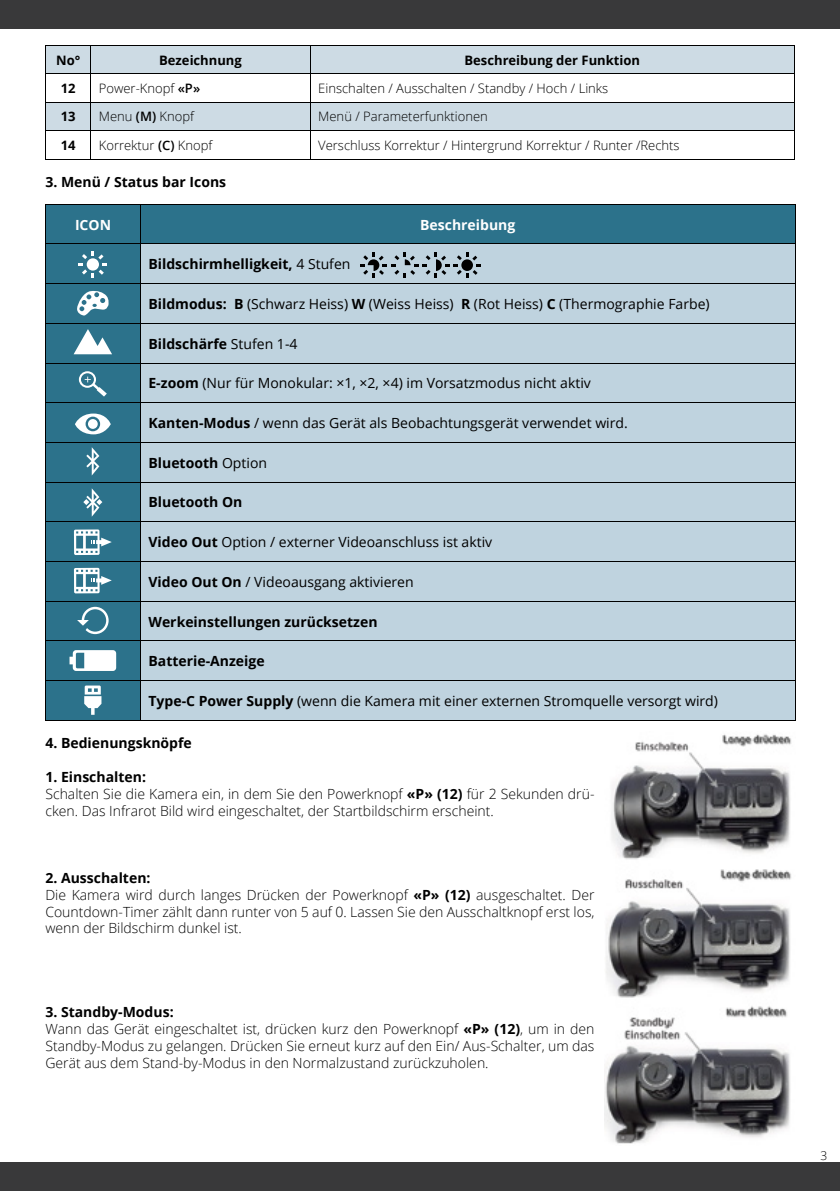
<style>
.page{position:relative;width:840px;height:1191px;background:#fff}
.page>*{position:absolute;margin:0;border:0;box-sizing:border-box;transform-origin:0 0}
.t1{font:300 14px/16.8px "Open Sans";color:#000}
.t2{font:14px "Open Sans";color:#000}
.t3{font:700 14px "Open Sans";color:#000}
.t4{font:700 14px "Open Sans";color:#fff}
.t5{font:300 13px "Open Sans";color:#000}
.t6{font:700 13px "Open Sans";color:#000}
.t7{font:300 12px "Open Sans";color:#000}
.s1{font-weight:600}
.s2{font-weight:400}
.s3{font-weight:700}
</style>
<div class="page">
<div style="left:0;top:0;width:839px;height:28px;background:#39393a"></div>
<div style="left:0;top:1162px;width:839px;height:29px;background:#39393a"></div>
<div style="left:46px;top:205px;width:748px;height:515px;background:#2c728b"></div>
<div style="left:141px;top:245px;width:653px;height:475px;background:#bfd3df"></div>
<hr style="left:45px;top:204px;width:95px;height:1px;background:#000">
<hr style="left:45px;top:204px;width:1px;height:40px;background:#000">
<hr style="left:140px;top:204px;width:654px;height:1px;background:#000">
<hr style="left:140px;top:204px;width:1px;height:40px;background:#000">
<hr style="left:794px;top:204px;width:1px;height:40px;background:#000">
<hr style="left:45px;top:244px;width:95px;height:1px;background:#000">
<hr style="left:45px;top:244px;width:1px;height:39px;background:#000">
<hr style="left:140px;top:244px;width:654px;height:1px;background:#000">
<hr style="left:140px;top:244px;width:1px;height:39px;background:#000">
<hr style="left:794px;top:244px;width:1px;height:39px;background:#000">
<hr style="left:45px;top:283px;width:95px;height:1px;background:#000">
<hr style="left:45px;top:284px;width:1px;height:39px;background:#000">
<hr style="left:140px;top:283px;width:654px;height:1px;background:#000">
<hr style="left:140px;top:284px;width:1px;height:39px;background:#000">
<hr style="left:794px;top:284px;width:1px;height:39px;background:#000">
<hr style="left:45px;top:323px;width:95px;height:1px;background:#000">
<hr style="left:45px;top:324px;width:1px;height:39px;background:#000">
<hr style="left:140px;top:323px;width:654px;height:1px;background:#000">
<hr style="left:140px;top:324px;width:1px;height:39px;background:#000">
<hr style="left:794px;top:324px;width:1px;height:39px;background:#000">
<hr style="left:45px;top:363px;width:95px;height:1px;background:#000">
<hr style="left:45px;top:363px;width:1px;height:39px;background:#000">
<hr style="left:140px;top:363px;width:654px;height:1px;background:#000">
<hr style="left:140px;top:363px;width:1px;height:39px;background:#000">
<hr style="left:794px;top:363px;width:1px;height:39px;background:#000">
<hr style="left:45px;top:402px;width:95px;height:1px;background:#000">
<hr style="left:45px;top:403px;width:1px;height:39px;background:#000">
<hr style="left:140px;top:402px;width:654px;height:1px;background:#000">
<hr style="left:140px;top:403px;width:1px;height:39px;background:#000">
<hr style="left:794px;top:403px;width:1px;height:39px;background:#000">
<hr style="left:45px;top:442px;width:95px;height:1px;background:#000">
<hr style="left:45px;top:443px;width:1px;height:39px;background:#000">
<hr style="left:140px;top:442px;width:654px;height:1px;background:#000">
<hr style="left:140px;top:443px;width:1px;height:39px;background:#000">
<hr style="left:794px;top:443px;width:1px;height:39px;background:#000">
<hr style="left:45px;top:482px;width:95px;height:1px;background:#000">
<hr style="left:45px;top:482px;width:1px;height:39px;background:#000">
<hr style="left:140px;top:482px;width:654px;height:1px;background:#000">
<hr style="left:140px;top:482px;width:1px;height:39px;background:#000">
<hr style="left:794px;top:482px;width:1px;height:39px;background:#000">
<hr style="left:45px;top:521px;width:95px;height:1px;background:#000">
<hr style="left:45px;top:522px;width:1px;height:39px;background:#000">
<hr style="left:140px;top:521px;width:654px;height:1px;background:#000">
<hr style="left:140px;top:522px;width:1px;height:39px;background:#000">
<hr style="left:794px;top:522px;width:1px;height:39px;background:#000">
<hr style="left:45px;top:561px;width:95px;height:1px;background:#000">
<hr style="left:45px;top:562px;width:1px;height:39px;background:#000">
<hr style="left:140px;top:561px;width:654px;height:1px;background:#000">
<hr style="left:140px;top:562px;width:1px;height:39px;background:#000">
<hr style="left:794px;top:562px;width:1px;height:39px;background:#000">
<hr style="left:45px;top:601px;width:95px;height:1px;background:#000">
<hr style="left:45px;top:601px;width:1px;height:40px;background:#000">
<hr style="left:140px;top:601px;width:654px;height:1px;background:#000">
<hr style="left:140px;top:601px;width:1px;height:40px;background:#000">
<hr style="left:794px;top:601px;width:1px;height:40px;background:#000">
<hr style="left:45px;top:641px;width:95px;height:1px;background:#000">
<hr style="left:45px;top:641px;width:1px;height:39px;background:#000">
<hr style="left:140px;top:641px;width:654px;height:1px;background:#000">
<hr style="left:140px;top:641px;width:1px;height:39px;background:#000">
<hr style="left:794px;top:641px;width:1px;height:39px;background:#000">
<hr style="left:45px;top:680px;width:95px;height:1px;background:#000">
<hr style="left:45px;top:681px;width:1px;height:39px;background:#000">
<hr style="left:140px;top:680px;width:654px;height:1px;background:#000">
<hr style="left:140px;top:681px;width:1px;height:39px;background:#000">
<hr style="left:794px;top:681px;width:1px;height:39px;background:#000">
<hr style="left:45px;top:720px;width:95px;height:1px;background:#000">
<hr style="left:140px;top:720px;width:654px;height:1px;background:#000">
<svg style="left:46px;top:46px;width:747px;height:84px;fill:#cddbe4"></svg>
<hr style="left:45px;top:45px;width:46px;height:1px;background:#000">
<hr style="left:91px;top:45px;width:219px;height:1px;background:#000">
<hr style="left:310px;top:45px;width:484px;height:1px;background:#000">
<hr style="left:45px;top:74px;width:46px;height:1px;background:#000">
<hr style="left:91px;top:74px;width:219px;height:1px;background:#000">
<hr style="left:310px;top:74px;width:484px;height:1px;background:#000">
<hr style="left:45px;top:102px;width:46px;height:1px;background:#000">
<hr style="left:91px;top:102px;width:219px;height:1px;background:#000">
<hr style="left:310px;top:102px;width:484px;height:1px;background:#000">
<hr style="left:45px;top:130px;width:46px;height:1px;background:#000">
<svg style="left:45px;top:46px;width:1px;height:113px"></svg>
<hr style="left:91px;top:130px;width:219px;height:1px;background:#000">
<svg style="left:90px;top:46px;width:1px;height:113px"></svg>
<hr style="left:310px;top:130px;width:484px;height:1px;background:#000">
<svg style="left:310px;top:46px;width:1px;height:113px"></svg>
<svg style="left:793px;top:46px;width:1px;height:84px"></svg>
<hr style="left:45px;top:159px;width:46px;height:1px;background:#000">
<hr style="left:91px;top:159px;width:219px;height:1px;background:#000">
<hr style="left:310px;top:159px;width:484px;height:1px;background:#000">
<svg style="left:79px;top:251px;width:28px;height:26px"></svg>
<svg style="left:77px;top:290px;width:32px;height:25px"></svg>
<svg style="left:79px;top:371px;width:28px;height:25px"></svg>
<svg style="left:75px;top:413px;width:36px;height:21px"></svg>
<div style="left:88px;top:419px;width:10px;height:10px;background:#fff;border-radius:50%"></div>
<svg style="left:74px;top:568px;width:38px;height:25px"></svg>
<svg style="left:77px;top:607px;width:32px;height:27px"></svg>
<svg style="left:69px;top:650px;width:47px;height:21px"></svg>
<svg style="left:84px;top:685px;width:17px;height:30px"></svg>
<svg style="left:360px;top:253px;width:120px;height:24px"></svg>
<svg style="left:74px;top:529px;width:38px;height:26px"></svg>
<svg style="left:86px;top:447px;width:13px;height:28px"></svg>
<svg style="left:83px;top:488px;width:19px;height:28px"></svg>
<svg style="left:74px;top:329px;width:38px;height:25px"></svg>
<img style="left:604px;top:734px;width:188px;height:410px">
<p class="t6" style="left:56px;top:51px;width:26px">No°</p>
<p class="t6" style="left:159px;top:51px;width:84px">Bezeichnung</p>
<p class="t6" style="left:464px;top:51px;width:177px">Beschreibung der Funktion</p>
<p class="t6" style="left:61px;top:79px;width:16px">12</p>
<p class="t5" style="left:99px;top:79px;width:103px">Power-Knopf <span class="s1">«P»</span></p>
<p class="t5" style="left:318px;top:79px;width:291px">Einschalten / Ausschalten / Standby / Hoch / Links</p>
<p class="t6" style="left:61px;top:108px;width:16px">13</p>
<p class="t5" style="left:99px;top:108px;width:97px">Menu <span class="s1">(M)</span> Knopf</p>
<p class="t5" style="left:318px;top:108px;width:171px">Menü / Parameterfunktionen</p>
<p class="t6" style="left:61px;top:136px;width:16px">14</p>
<p class="t5" style="left:99px;top:136px;width:115px">Korrektur <span class="s1">(C)</span> Knopf</p>
<p class="t5" style="left:318px;top:136px;width:363px">Verschluss Korrektur / Hintergrund Korrektur / Runter /Rechts</p>
<p class="t3" style="left:45px;top:172px;width:182px">3. Menü / Status bar Icons</p>
<p class="t4" style="left:75px;top:214px;width:38px">ICON</p>
<p class="t4" style="left:420px;top:214px;width:97px">Beschreibung</p>
<p class="t3" style="left:148px;top:254px;width:203px">Bildschirmhelligkeit, <span class="s2">4 Stufen</span></p>
<p class="t2" style="left:148px;top:294px;width:562px"><span class="s3">Bildmodus: B</span> (Schwarz Heiss) <span class="s3">W</span> (Weiss Heiss) <span class="s3">R</span> (Rot Heiss) <span class="s3">C</span> (Thermographie Farbe)</p>
<p class="t3" style="left:148px;top:334px;width:150px">Bildschärfe <span class="s2">Stufen 1-4</span></p>
<p class="t2" style="left:148px;top:374px;width:443px"><span class="s3">E-zoom</span> (Nur für Monokular: ×1, ×2, ×4) im Vorsatzmodus nicht aktiv</p>
<p class="t2" style="left:148px;top:413px;width:480px"><span class="s3">Kanten-Modus</span> / wenn das Gerät als Beobachtungsgerät verwendet wird.</p>
<p class="t3" style="left:148px;top:453px;width:120px">Bluetooth <span class="s2">Option</span></p>
<p class="t3" style="left:148px;top:492px;width:95px">Bluetooth On</p>
<p class="t2" style="left:148px;top:532px;width:345px"><span class="s3">Video Out</span> Option / externer Videoanschluss ist aktiv</p>
<p class="t2" style="left:148px;top:572px;width:266px"><span class="s3">Video Out On</span> / Videoausgang aktivieren</p>
<p class="t3" style="left:148px;top:611px;width:230px">Werkeinstellungen zurücksetzen</p>
<p class="t3" style="left:148px;top:651px;width:118px">Batterie-Anzeige</p>
<p class="t2" style="left:148px;top:691px;width:570px"><span class="s3">Type-C Power Supply</span> (wenn die Kamera mit einer externen Stromquelle versorgt wird)</p>
<p class="t3" style="left:45px;top:733px;width:148px">4. Bedienungsknöpfe</p>
<p class="t1" style="left:45px;top:768px;width:550px"><span class="s3">1. Einschalten:<br></span>Schalten Sie die Kamera ein, in dem Sie den Powerknopf <span class="s3">«P» (12)</span> für 2 Sekunden drü&shy;cken. Das Infrarot Bild wird eingeschaltet, der Startbildschirm erscheint.</p>
<p class="t1" style="left:45px;top:869px;width:550px"><span class="s3">2. Ausschalten:<br></span>Die Kamera wird durch langes Drücken der Powerknopf <span class="s3">«P» (12)</span> ausgeschaltet. Der Countdown-Timer zählt dann runter von 5 auf 0. Lassen Sie den Ausschaltknopf erst los, wenn der Bildschirm dunkel ist.</p>
<p class="t1" style="left:45px;top:1003px;width:550px"><span class="s3">3. Standby-Modus:<br></span>Wann das Gerät eingeschaltet ist, drücken kurz den Powerknopf <span class="s3">«P» (12)</span>, um in den Standby-Modus zu gelangen. Drücken Sie erneut kurz auf den Ein/ Aus-Schalter, um das Gerät aus dem Stand-by-Modus in den Normalzustand zurückzuholen.</p>
<p class="t7" style="left:819px;top:1147px;width:8px">3</p>
</div>
